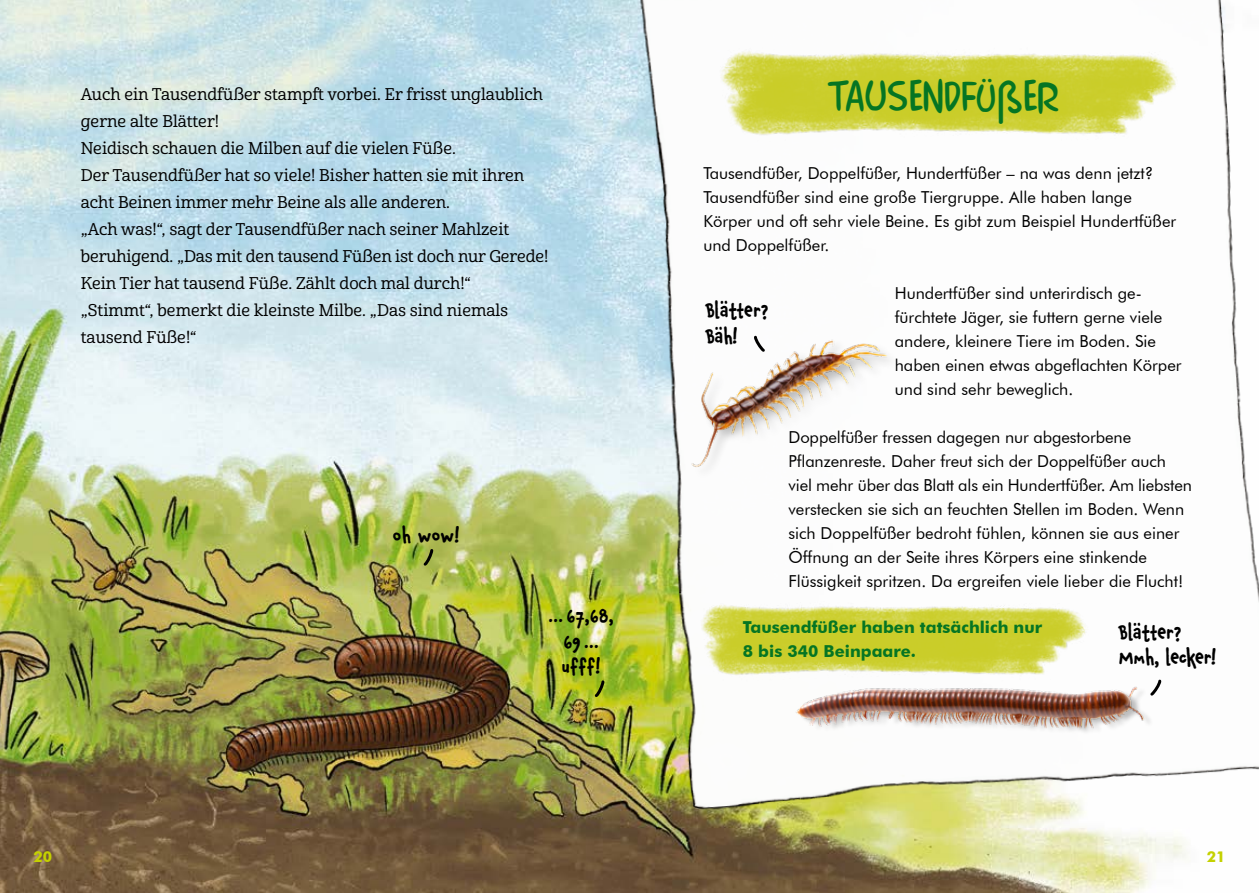
<style>
.page{position:relative;width:1259px;height:893px;background:#fff}
.page>*{position:absolute;margin:0;border:0;box-sizing:border-box;transform-origin:0 0}
.t1{font:45px "Comics Car Toon";color:#057523}
.t2{font:700 21px/25.5px "Chauncy Pro";color:#000}
.t3{font:700 21px/25.2px "Chauncy Pro";letter-spacing:.02em;color:#000;text-align:center}
.t4{font:16.5px/24px "Futura BT";color:#000}
.t5{font:16.5px/27px "Cabrito Nor Med";color:#000}
.t6{font:700 16.5px/24px "Futura BT";color:#057523}
.t7{font:700 15px "Futura BT";color:#c4d100}
.s1{font-family:"Chalkboard"}
</style>
<div class="page">
<img style="left:0;top:0;width:1151px;height:893px">
<img style="left:621px;top:0;width:638px;height:878px">
<img style="left:716px;top:43px;width:474px;height:107px">
<img style="left:662px;top:317px;width:246px;height:178px">
<img style="left:760px;top:671px;width:419px;height:68px">
<svg style="left:421px;top:547px;width:14px;height:21px"></svg>
<svg style="left:592px;top:679px;width:14px;height:21px"></svg>
<svg style="left:1147px;top:678px;width:16px;height:20px"></svg>
<svg style="left:752px;top:334px;width:15px;height:20px"></svg>
<img style="left:699px;top:582px;width:414px;height:122px">
<p class="t5" style="left:81px;top:81px;width:469px">Auch ein Tausendfüßer stampft vorbei. Er frisst unglaublich gerne alte Blätter!<br>Neidisch schauen die Milben auf die vielen Füße.<br>Der Tausendfüßer hat so viele! Bisher hatten sie mit ihren acht Beinen immer mehr Beine als alle anderen.<br>„Ach was!“, sagt der Tausendfüßer nach seiner Mahlzeit beruhigend. „Das mit den tausend Füßen ist doch nur Gerede!<br>Kein Tier hat tausend Füße. Zählt doch mal durch!“<br>„Stimmt“, bemerkt die kleinste Milbe. „Das sind niemals tausend Füße!“</p>
<p class="t2" style="left:393px;top:523px;width:68px">oh wow!</p>
<p class="t3" style="left:548px;top:603px;width:67px">... 67,68,<br>69... ufff!</p>
<h1 class="t1" style="left:829px;top:75px;width:232px">TAUSENDFÜ<span class="s1">ß</span>ER</h1>
<p class="t4" style="left:703px;top:161px;width:474px">Tausendfüßer, Doppelfüßer, Hundertfüßer – na was denn jetzt?<br>Tausendfüßer sind eine große Tiergruppe. Alle haben lange Körper und oft sehr viele Beine. Es gibt zum Beispiel Hundertfüßer und Doppelfüßer.</p>
<p class="t4" style="left:894px;top:281px;width:288px">Hundertfüßer sind unterirdisch ge&shy;fürchtete Jäger, sie futtern gerne viele andere, kleinere Tiere im Boden. Sie haben einen etwas abgeflachten Körper und sind sehr beweglich.</p>
<p class="t4" style="left:788px;top:425px;width:405px">Doppelfüßer fressen dagegen nur abgestorbene Pflanzenreste. Daher freut sich der Doppelfüßer auch viel mehr über das Blatt als ein Hundertfüßer. Am liebsten verstecken sie sich an feuchten Stellen im Boden. Wenn sich Doppelfüßer bedroht fühlen, können sie aus einer Öffnung an der Seite ihres Körpers eine stinkende Flüssigkeit spritzen. Da ergreifen viele lieber die Flucht!</p>
<p class="t2" style="left:706px;top:298px;width:64px">Blätter?<br>Bäh!</p>
<p class="t6" style="left:743px;top:615px;width:301px">Tausendfüßer haben tatsächlich nur<br>8 bis 340 Beinpaare.</p>
<p class="t2" style="left:1119px;top:620px;width:99px">Blätter?<br>Mmh, lecker!</p>
<p class="t7" style="left:34px;top:847px;width:20px">20</p>
<p class="t7" style="left:1206px;top:847px;width:20px">21</p>
</div>
